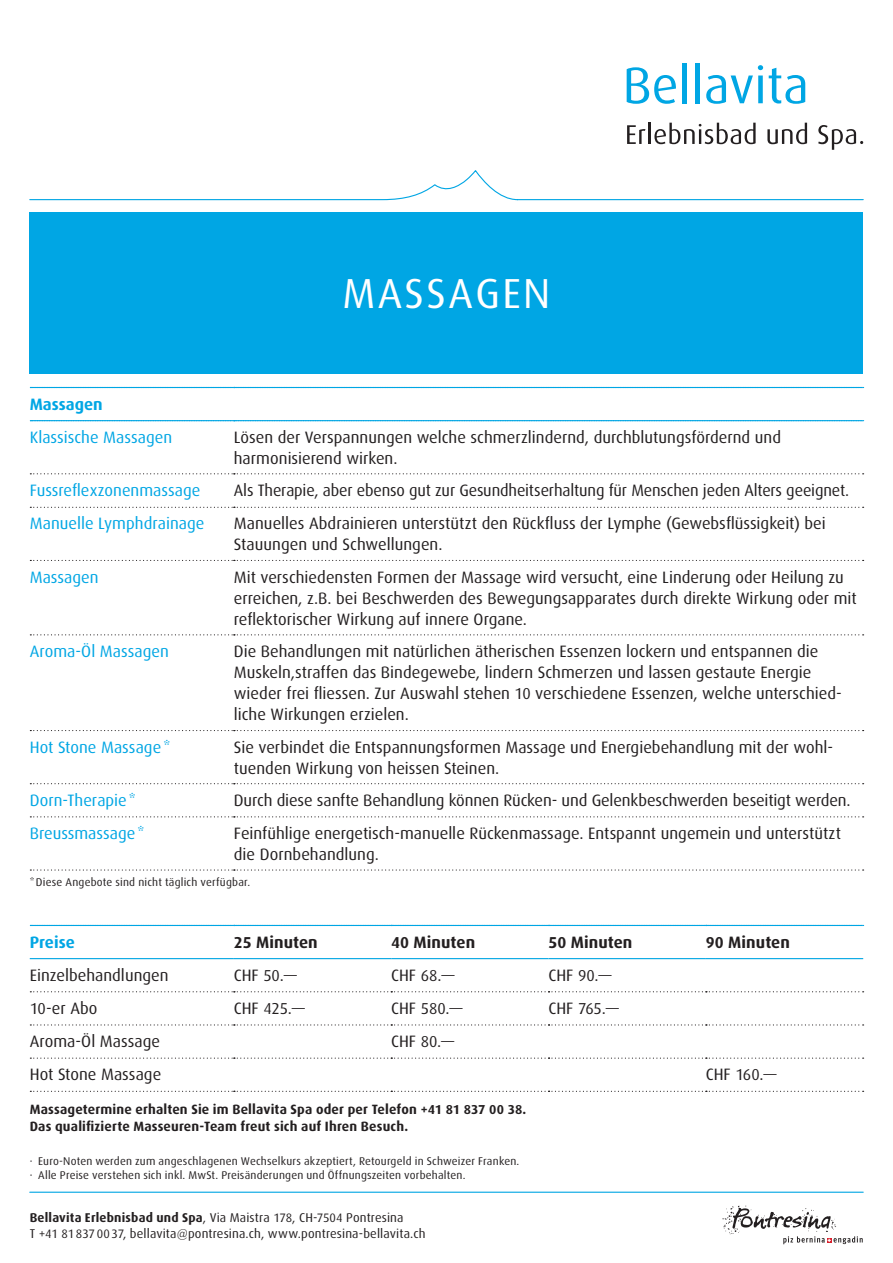
<style>
.page{position:relative;width:893px;height:1263px;background:#fff}
.page>*{position:absolute;margin:0;border:0;box-sizing:border-box;transform-origin:0 0}
.t1{font:42px "Dax";color:#fff}
.t2{font:16.5px/21px "Dax";color:#231f20}
.t3{font:16.5px "Dax";color:#00a6e4}
.t4{font:700 16.5px "Dax";letter-spacing:.005em;color:#231f20}
.t5{font:700 16.5px "Dax";color:#00a6e4}
.t6{font:700 13.5px/16.5px "Dax";letter-spacing:.01em;color:#231f20}
.t7{font:12.75px/16.5px "Dax";letter-spacing:.01em;color:#231f20}
.t8{font:11.25px/14.2px "Dax";letter-spacing:.015em;color:#231f20}
.s1{font-size:15.9px}
.s2{font-size:12.9px}
.s3{font-weight:700}
.s4{font-size:12.3px}
</style>
<div class="page">
<hr style="left:30px;top:1191px;width:833px;height:2px;background:#00a6e4">
<svg style="left:29px;top:170px;width:835px;height:31px"></svg>
<div style="left:30px;top:213px;width:833px;height:161px;background:#00a6e4"></div>
<svg style="left:722px;top:1205px;width:141px;height:39px"></svg>
<svg style="left:627px;top:67px;width:49px;height:37px"></svg>
<div style="left:682px;top:63px;width:5px;height:40px;background:#00a6e4"></div>
<div style="left:695px;top:63px;width:5px;height:40px;background:#00a6e4"></div>
<svg style="left:706px;top:65px;width:57px;height:39px"></svg>
<svg style="left:769px;top:68px;width:36px;height:36px"></svg>
<svg style="left:627px;top:125px;width:18px;height:19px"></svg>
<hr style="left:648px;top:123px;width:3px;height:21px;background:#231f20">
<svg style="left:654px;top:123px;width:102px;height:21px"></svg>
<svg style="left:767px;top:123px;width:40px;height:21px"></svg>
<svg style="left:818px;top:125px;width:45px;height:25px"></svg>
<svg style="left:30px;top:507px;width:834px;height:1px"></svg>
<svg style="left:30px;top:560px;width:834px;height:1px"></svg>
<svg style="left:30px;top:634px;width:834px;height:1px"></svg>
<svg style="left:30px;top:730px;width:834px;height:1px"></svg>
<svg style="left:30px;top:783px;width:834px;height:1px"></svg>
<svg style="left:30px;top:816px;width:834px;height:1px"></svg>
<svg style="left:30px;top:473px;width:834px;height:1px"></svg>
<svg style="left:30px;top:869px;width:834px;height:1px"></svg>
<svg style="left:30px;top:387px;width:834px;height:1px"></svg>
<svg style="left:30px;top:420px;width:834px;height:1px"></svg>
<svg style="left:30px;top:991px;width:834px;height:1px"></svg>
<svg style="left:30px;top:1024px;width:834px;height:1px"></svg>
<svg style="left:30px;top:1057px;width:834px;height:2px"></svg>
<svg style="left:30px;top:925px;width:834px;height:1px"></svg>
<svg style="left:30px;top:1091px;width:834px;height:1px"></svg>
<hr style="left:30px;top:958px;width:204px;height:1px;background:#00a6e4">
<hr style="left:234px;top:958px;width:157px;height:1px;background:#00a6e4">
<hr style="left:391px;top:958px;width:158px;height:1px;background:#00a6e4">
<hr style="left:549px;top:958px;width:157px;height:1px;background:#00a6e4">
<hr style="left:706px;top:958px;width:157px;height:1px;background:#00a6e4">
<h1 class="t1" style="left:342px;top:270px;width:209px">Massagen</h1>
<p class="t5" style="left:30px;top:395px;width:75px">Massagen</p>
<p class="t3" style="left:30px;top:428px;width:144px">Klassische Massagen</p>
<p class="t2" style="left:234px;top:427px;width:549px">Lösen der Verspannungen welche schmerzlindernd, durchblutungsfördernd und harmonisierend wirken.</p>
<p class="t3" style="left:30px;top:481px;width:172px">Fussreflexzonenmassage</p>
<p class="t2" style="left:234px;top:480px;width:617px">Als Therapie, aber ebenso gut zur Gesundheitserhaltung für Menschen jeden Alters geeignet.</p>
<p class="t3" style="left:30px;top:515px;width:176px">Manuelle Lymphdrainage</p>
<p class="t2" style="left:234px;top:513px;width:593px">Manuelles Abdrainieren unterstützt den Rückfluss der Lymphe (Gewebsflüssigkeit) bei<br>Stauungen und Schwellungen.</p>
<p class="t3" style="left:30px;top:568px;width:70px">Massagen</p>
<p class="t2" style="left:234px;top:566px;width:624px">Mit verschiedensten Formen der Massage wird versucht, eine Linderung oder Heilung zu erreichen, z.B. bei Beschwerden des Bewegungsapparates durch direkte Wirkung oder mit reflektorischer Wirkung auf innere Organe.</p>
<p class="t3" style="left:30px;top:642px;width:141px">Aroma-Öl Massagen</p>
<p class="t2" style="left:234px;top:641px;width:609px">Die Behandlungen mit natürlichen ätherischen Essenzen lockern und entspannen die Muskeln,straffen das Bindegewebe, lindern Schmerzen und lassen gestaute Energie wieder frei fliessen. Zur Auswahl stehen <span class="s1">10</span> verschiedene Essenzen, welche unterschied&shy;liche Wirkungen erzielen.</p>
<p class="t3" style="left:30px;top:738px;width:142px">Hot Stone Massage*</p>
<p class="t2" style="left:234px;top:737px;width:601px">Sie verbindet die Entspannungsformen Massage und Energiebehandlung mit der wohl&shy;tuenden Wirkung von heissen Steinen.</p>
<p class="t3" style="left:30px;top:791px;width:108px">Dorn-Therapie*</p>
<p class="t2" style="left:234px;top:790px;width:618px">Durch diese sanfte Behandlung können Rücken- und Gelenkbeschwerden beseitigt werden.</p>
<p class="t3" style="left:30px;top:824px;width:116px">Breussmassage*</p>
<p class="t2" style="left:234px;top:823px;width:609px">Feinfühlige energetisch-manuelle Rückenmassage. Entspannt ungemein und unterstützt die Dornbehandlung.</p>
<p class="t8" style="left:30px;top:875px;width:222px">* Diese Angebote sind nicht täglich verfügbar.</p>
<p class="t5" style="left:30px;top:933px;width:47px">Preise</p>
<p class="t4" style="left:234px;top:933px;width:85px"><span class="s1">25</span> Minuten</p>
<p class="t4" style="left:391px;top:933px;width:85px"><span class="s1">40</span> Minuten</p>
<p class="t4" style="left:549px;top:933px;width:85px"><span class="s1">50</span> Minuten</p>
<p class="t4" style="left:706px;top:933px;width:85px"><span class="s1">90</span> Minuten</p>
<p class="t2" style="left:30px;top:965px;width:140px">Einzelbehandlungen</p>
<p class="t2" style="left:234px;top:965px;width:65px">CH F <span class="s1">50</span>.—</p>
<p class="t2" style="left:391px;top:965px;width:65px">CH F <span class="s1">68</span>.—</p>
<p class="t2" style="left:548px;top:965px;width:65px">CH F <span class="s1">90</span>.—</p>
<p class="t2" style="left:30px;top:998px;width:69px"><span class="s1">10</span>-er Abo</p>
<p class="t2" style="left:234px;top:998px;width:73px">CHF <span class="s1">425</span>.—</p>
<p class="t2" style="left:391px;top:998px;width:73px">CH F <span class="s1">580</span>.—</p>
<p class="t2" style="left:549px;top:998px;width:72px">CH F <span class="s1">765</span>.—</p>
<p class="t2" style="left:30px;top:1031px;width:132px">Aroma-Öl Massage</p>
<p class="t2" style="left:391px;top:1031px;width:65px">CH F <span class="s1">80</span>.—</p>
<p class="t2" style="left:30px;top:1064px;width:133px">Hot Stone Massage</p>
<p class="t2" style="left:706px;top:1064px;width:72px">CH F <span class="s1">160</span>.—</p>
<p class="t6" style="left:30px;top:1101px;width:498px">Massagetermine erhalten Sie im Bellavita Spa oder per Telefon +<span class="s2">41 81 837 00 38</span>.<br>Das qualifizierte Masseuren-Team freut sich auf Ihren Besuch.</p>
<p class="t8" style="left:30px;top:1154px;width:491px">· Euro-Noten werden zum angeschlagenen Wechselkurs akzeptiert, Retourgeld in Schweizer Franken. · Alle Preise verstehen sich inkl. MwSt. Preisänderungen und Öffnungszeiten vorbehalten.</p>
<p class="t7" style="left:30px;top:1209px;width:397px"><span class="s3">Bellavita Erlebnisbad und Spa</span>, Via Maistra <span class="s4">178</span>, CH-<span class="s4">7504</span> Pontresina<br>T +<span class="s4">41 818370037</span>, bellavita@pontresina.ch, www.pontresina-bellavita.ch</p>
</div>
